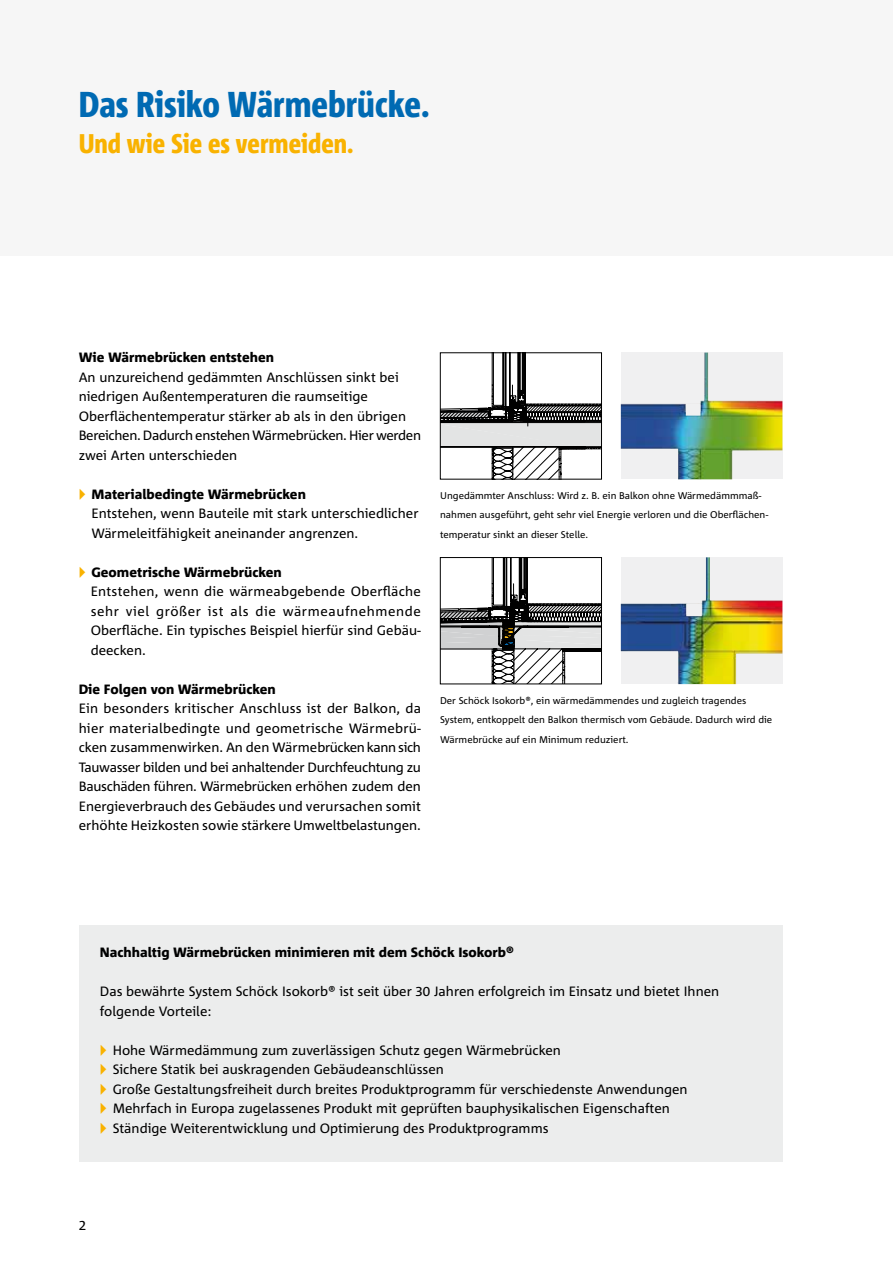
<style>
.page{position:relative;width:893px;height:1263px;background:#fff}
.page>*{position:absolute;margin:0;border:0;box-sizing:border-box;transform-origin:0 0}
.t1{font:800 condensed 36px "Corpid Schoeck";color:#006ab3}
.t2{font:800 condensed 27px "Corpid Schoeck";color:#f9b200}
.t3{font:13.5px/19.5px "Corpid Schoeck";color:#000}
.t4{font:13.5px/19.5px "Corpid Schoeck";letter-spacing:.02em;color:#000}
.t5{font:800 13.5px "Corpid Schoeck";color:#000}
.t6{font:9.75px/19.5px "Corpid Schoeck";color:#000}
.s1{color:#f9b200}
.s2{font-weight:800}
</style>
<div class="page">
<div style="left:0;top:0;width:893px;height:255px;background:#f6f6f6"></div>
<img style="left:621px;top:353px;width:161px;height:126px">
<img style="left:621px;top:557px;width:161px;height:127px">
<svg style="left:442px;top:355px;width:158px;height:122px"></svg>
<div style="left:440px;top:353px;width:162px;height:126px;border:1px solid #000"></div>
<svg style="left:442px;top:559px;width:158px;height:123px"></svg>
<div style="left:440px;top:557px;width:162px;height:127px;border:1px solid #000"></div>
<div style="left:79px;top:925px;width:703px;height:237px;background:#eceded"></div>
<h1 class="t1" style="left:79px;top:82px;width:352px">Das Risiko Wärmebrücke.</h1>
<h2 class="t2" style="left:79px;top:127px;width:276px">Und wie Sie es vermeiden.</h2>
<p class="t5" style="left:79px;top:349px;width:197px">Wie Wärmebrücken entstehen</p>
<p class="t3" style="left:79px;top:367px;width:344px">An unzureichend gedämmten Anschlüssen sinkt bei niedrigen Außentemperaturen die raumseitige Oberflächentemperatur stärker ab als in den übrigen Bereichen. Dadurch enstehen Wärmebrücken. Hier werden zwei Arten unterschieden</p>
<p class="t3" style="left:91px;top:484px;width:329px;text-indent:-13px"><span class="s1">▶</span> <span class="s2">Materialbedingte Wärmebrücken<br></span>Entstehen, wenn Bauteile mit stark unterschiedlicher<br>Wärmeleitfähigkeit aneinander angrenzen.</p>
<p class="t4" style="left:91px;top:562px;width:332px;text-indent:-12px"><span class="s1">▶</span> <span class="s2">Geometrische Wärmebrücken<br></span>Entstehen, wenn die wärmeabgebende Oberfläche sehr viel größer ist als die wärmeaufnehmende Oberfläche. Ein typisches Beispiel hierfür sind Gebäu&shy;deecken.</p>
<p class="t5" style="left:79px;top:681px;width:199px">Die Folgen von Wärmebrücken</p>
<p class="t3" style="left:79px;top:699px;width:344px;text-align:justify">Ein besonders kritischer Anschluss ist der Balkon, da hier materialbedingte und geometrische Wärmebrü&shy;cken zusammenwirken. An den Wärmebrücken kann sich Tauwasser bilden und bei anhaltender Durchfeuchtung zu Bauschäden führen. Wärmebrücken erhöhen zudem den Energieverbrauch des Gebäudes und verursachen somit erhöhte Heizkosten sowie stärkere Umweltbelastungen.</p>
<p class="t6" style="left:440px;top:486px;width:330px">Ungedämmter Anschluss: Wird z. B. ein Balkon ohne Wärmedämmmaß&shy;nahmen ausgeführt, geht sehr viel Energie verloren und die Oberflächen&shy;temperatur sinkt an dieser Stelle.</p>
<p class="t6" style="left:440px;top:690px;width:334px">Der Schöck Isokorb®, ein wärmedämmendes und zugleich tragendes<br>System, entkoppelt den Balkon thermisch vom Gebäude. Dadurch wird die<br>Wärmebrücke auf ein Minimum reduziert.</p>
<p class="t5" style="left:100px;top:944px;width:415px">Nachhaltig Wärmebrücken minimieren mit dem Schöck Isokorb®</p>
<p class="t3" style="left:100px;top:981px;width:621px">Das bewährte System Schöck Isokorb® ist seit über 30 Jahren erfolgreich im Einsatz und bietet Ihnen folgende Vorteile:</p>
<p class="t3" style="left:100px;top:1040px;width:589px"><span class="s1">▶</span> Hohe Wärmedämmung zum zuverlässigen Schutz gegen Wärmebrücken<br><span class="s1">▶</span> Sichere Statik bei auskragenden Gebäudeanschlüssen<br><span class="s1">▶</span> Große Gestaltungsfreiheit durch breites Produktprogramm für verschiedenste Anwendungen <span class="s1">▶</span> Mehrfach in Europa zugelassenes Produkt mit geprüften bauphysikalischen Eigenschaften<br><span class="s1">▶</span> Ständige Weiterentwicklung und Optimierung des Produktprogramms</p>
<p class="t3" style="left:79px;top:1215px;width:9px">2</p>
</div>
